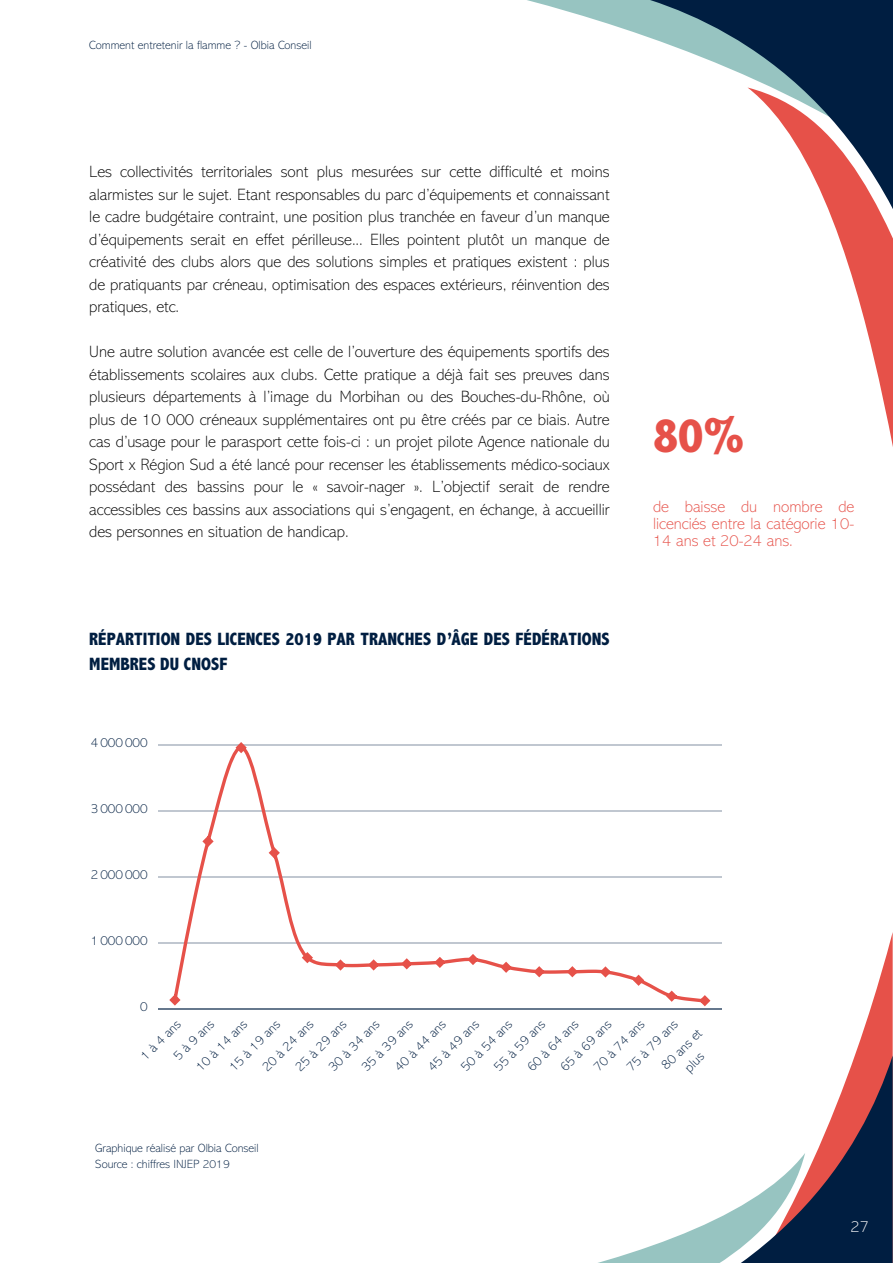
<style>
.page{position:relative;width:893px;height:1264px;background:#fff}
.page>*{position:absolute;margin:0;border:0;box-sizing:border-box;transform-origin:0 0}
.t1{font:800 condensed 49.5px "Abadi MT Std";color:#e65149}
.t2{font:800 condensed 18px/24.8px "Abadi MT Std";color:#001e41}
.t3{font:200 16.5px/22.5px "Abadi MT Std";color:#000;text-align:justify}
.t4{font:200 16.5px/16.8px "Abadi MT Std";color:#e65149;text-align:justify}
.t5{font:200 16.5px "Abadi MT Std";color:#fff}
.t6{font:200 13.5px/18px "Abadi MT Std";color:#001e41;text-align:center}
.t7{font:200 12px "Abadi MT Std";color:#001e41}
</style>
<div class="page">
<svg style="left:527px;top:0;width:123px;height:38px"></svg>
<svg style="left:650px;top:0;width:242px;height:87px;background:#456278"></svg>
<svg style="left:747px;top:87px;width:145px;height:355px"></svg>
<svg style="left:701px;top:935px;width:191px;height:120px"></svg>
<svg style="left:805px;top:1055px;width:87px;height:207px;fill:#001e41"></svg>
<svg style="left:601px;top:1153px;width:204px;height:109px"></svg>
<hr style="left:158px;top:744px;width:563px;height:1px;background:#001e41">
<hr style="left:158px;top:810px;width:563px;height:1px;background:#001e41">
<hr style="left:158px;top:876px;width:563px;height:1px;background:#001e41">
<hr style="left:158px;top:942px;width:563px;height:1px;background:#001e41">
<hr style="left:158px;top:1008px;width:563px;height:1px;background:#001e41">
<svg style="left:169px;top:742px;width:541px;height:264px"></svg>
<p class="t7" style="left:89px;top:41px;width:224px">Comment entretenir la flamme ? - Olbia Conseil</p>
<p class="t3" style="left:89px;top:162px;width:522px">Les collectivités territoriales sont plus mesurées sur cette difficulté et moins alarmistes sur le sujet. Etant responsables du parc d’équipements et connaissant le cadre budgétaire contraint, une position plus tranchée en faveur d’un manque d’équipements serait en effet périlleuse... Elles pointent plutôt un manque de créativité des clubs alors que des solutions simples et pratiques existent : plus de pratiquants par créneau, optimisation des espaces extérieurs, réinvention des pratiques, etc.</p>
<p class="t3" style="left:89px;top:342px;width:522px">Une autre solution avancée est celle de l’ouverture des équipements sportifs des établissements scolaires aux clubs. Cette pratique a déjà fait ses preuves dans plusieurs départements à l’image du Morbihan ou des Bouches-du-Rhône, où plus de 10 000 créneaux supplémentaires ont pu être créés par ce biais. Autre cas d’usage pour le parasport cette fois-ci : un projet pilote Agence nationale du Sport x Région Sud a été lancé pour recenser les établissements médico-sociaux possédant des bassins pour le « savoir-nager ». L’objectif serait de rendre accessibles ces bassins aux associations qui s’engagent, en échange, à accueillir des personnes en situation de handicap.</p>
<p class="t2" style="left:89px;top:628px;width:522px">RÉPARTITION DES LICENCES 2019 PAR TRANCHES D’ÂGE DES FÉDÉRATIONS<br>MEMBRES DU CNOSF</p>
<p class="t6" style="left:91px;top:735px;width:58px">4 000 000</p>
<p class="t6" style="left:91px;top:801px;width:58px">3 000 000</p>
<p class="t6" style="left:91px;top:867px;width:58px">2 000 000</p>
<p class="t6" style="left:91px;top:933px;width:58px">1 000 000</p>
<p class="t6" style="left:140px;top:999px;width:9px">0</p>
<p class="t1" style="left:653px;top:418px;width:92px">80%</p>
<p class="t4" style="left:653px;top:500px;width:203px">de baisse du nombre de licenciés entre la catégorie 10- 14 ans et 20-24 ans.</p>
<p class="t6" style="left:137px;top:1052px;width:53px;rotate:-45deg">1à4ans</p>
<p class="t6" style="left:170px;top:1052px;width:53px;rotate:-45deg">5à9ans</p>
<p class="t6" style="left:193px;top:1063px;width:68px;rotate:-45deg">10 à 14 ans</p>
<p class="t6" style="left:226px;top:1063px;width:68px;rotate:-45deg">15 à 19 ans</p>
<p class="t6" style="left:259px;top:1063px;width:68px;rotate:-45deg">20 à 24 ans</p>
<p class="t6" style="left:292px;top:1063px;width:68px;rotate:-45deg">25 à 29 ans</p>
<p class="t6" style="left:325px;top:1063px;width:68px;rotate:-45deg">30 à 34 ans</p>
<p class="t6" style="left:358px;top:1063px;width:68px;rotate:-45deg">35 à 39 ans</p>
<p class="t6" style="left:391px;top:1063px;width:68px;rotate:-45deg">40 à 44 ans</p>
<p class="t6" style="left:424px;top:1063px;width:68px;rotate:-45deg">45 à 49 ans</p>
<p class="t6" style="left:457px;top:1063px;width:68px;rotate:-45deg">50 à 54 ans</p>
<p class="t6" style="left:490px;top:1063px;width:68px;rotate:-45deg">55 à 59 ans</p>
<p class="t6" style="left:524px;top:1063px;width:68px;rotate:-45deg">60 à 64 ans</p>
<p class="t6" style="left:557px;top:1063px;width:68px;rotate:-45deg">65 à 69 ans</p>
<p class="t6" style="left:590px;top:1063px;width:68px;rotate:-45deg">70 à 74 ans</p>
<p class="t6" style="left:623px;top:1063px;width:68px;rotate:-45deg">75 à 79 ans</p>
<p class="t6" style="left:658px;top:1061px;width:53px;rotate:-45deg">80 ans et plus</p>
<p class="t7" style="left:95px;top:1144px;width:165px">Graphique réalisé par Olbia Conseil</p>
<p class="t7" style="left:95px;top:1160px;width:136px">Source : chiffres INJEP 2019</p>
<p class="t5" style="left:850px;top:1220px;width:20px">27</p>
</div>
